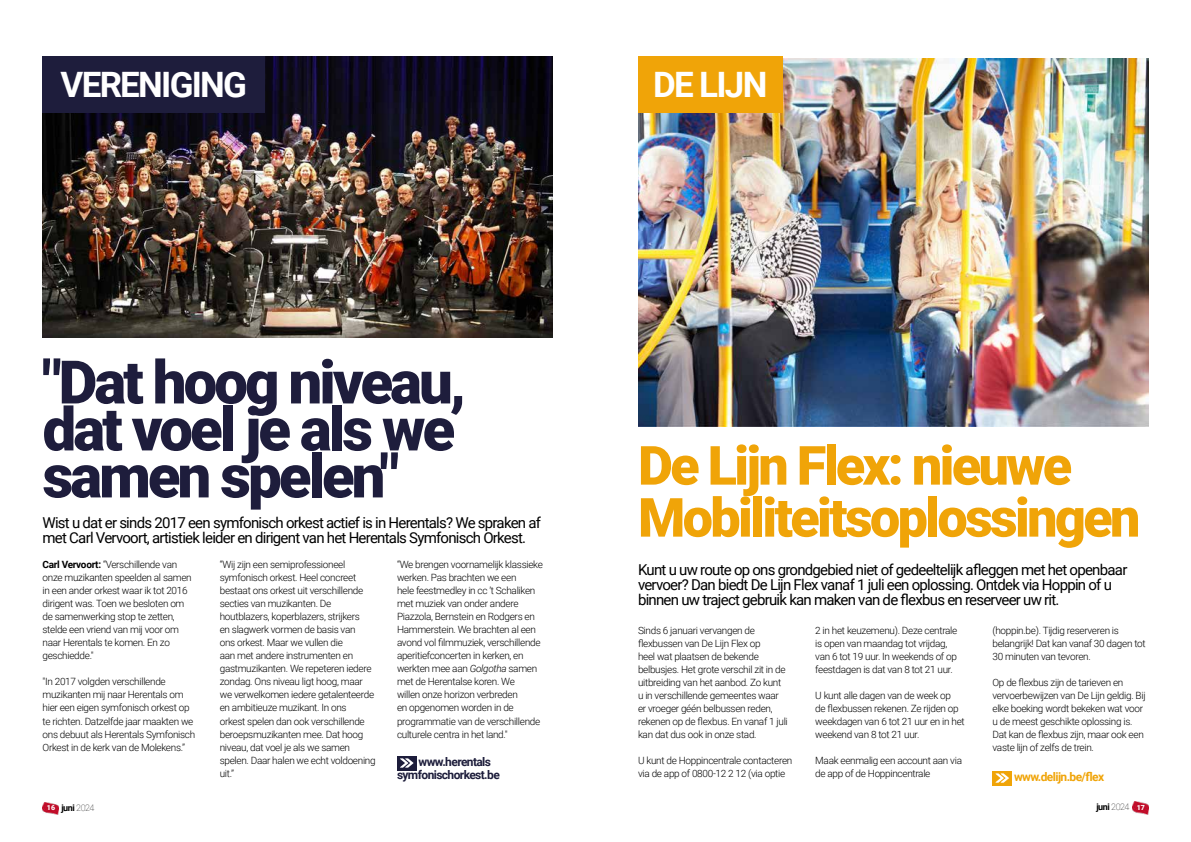
<style>
.page{position:relative;width:1191px;height:842px;background:#fff}
.page>*{position:absolute;margin:0;border:0;box-sizing:border-box;transform-origin:0 0}
.t1{font:900 60px/47px "Roboto";letter-spacing:-.05em;color:#1e1d3c}
.t2{font:900 54px/52px "Roboto";letter-spacing:-.05em;color:#f0a408}
.t3{font:700 35px "Roboto";letter-spacing:-.05em;color:#fff}
.t4{font:15px/15px "Roboto";letter-spacing:-.05em;color:#000}
.t5{font:700 12px/13px "Roboto";letter-spacing:-.05em;color:#1d1d3b}
.t6{font:700 12px "Roboto";letter-spacing:-.05em;color:#f0a408}
.t7{font:300 10px/13px "Roboto";letter-spacing:-.03em;color:#000}
.t8{font:700 9px "Roboto";letter-spacing:-.05em;color:#000}
.s1{font-style:italic}
.s2{font-weight:700}
.s3{font-weight:900;font-size:7px;color:#fff}
.s4{font-weight:100}
</style>
<div class="page">
<img style="left:43px;top:802px;width:16px;height:12px">
<img style="left:43px;top:57px;width:510px;height:280px">
<div style="left:43px;top:57px;width:222px;height:56px;background:#1e1d3c"></div>
<img style="left:638px;top:58px;width:510px;height:368px">
<div style="left:638px;top:57px;width:144px;height:56px;background:#f0a408"></div>
<img style="left:1132px;top:802px;width:16px;height:12px">
<div style="left:992px;top:771px;width:20px;height:14px;background:#f0a408"></div>
<svg style="left:995px;top:773px;width:14px;height:10px"></svg>
<div style="left:397px;top:756px;width:19px;height:14px;background:#1d1d3b"></div>
<svg style="left:400px;top:758px;width:13px;height:10px"></svg>
<h3 class="t3" style="left:61px;top:60px;width:188px">VERENIGING</h3>
<h3 class="t3" style="left:653px;top:60px;width:116px">DE LIJN</h3>
<h1 class="t1" style="left:43px;top:356px;width:425px">"Dat hoog niveau, dat voel je als we samen spelen"</h1>
<h3 class="t4" style="left:43px;top:514px;width:500px">Wist u dat er sinds 2017 een symfonisch orkest actief is in Herentals? We spraken af met Carl Vervoort, artistiek leider en dirigent van het Herentals Symfonisch Orkest.</h3>
<p class="t7" style="left:397px;top:558px;width:147px">“We brengen voornamelijk klassieke werken. Pas brachten we een<br>hele feestmedley in cc ’t Schaliken met muziek van onder andere<br>Piazzola, Bernstein en Rodgers en<br>Hammerstein. We brachten al een avond vol filmmuziek, verschillende aperitiefconcerten in kerken, en werkten mee aan <span class="s1">Golgotha</span> samen met de Herentalse koren. We<br>willen onze horizon verbreden<br>en opgenomen worden in de programmatie van de verschillende culturele centra in het land."</p>
<p class="t7" style="left:220px;top:558px;width:157px">“Wij zijn een semiprofessioneel symfonisch orkest. Heel concreet bestaat ons orkest uit verschillende secties van muzikanten. De houtblazers, koperblazers, strijkers<br>en slagwerk vormen de basis van<br>ons orkest. Maar we vullen die<br>aan met andere instrumenten en gastmuzikanten. We repeteren iedere zondag. Ons niveau ligt hoog, maar we verwelkomen iedere getalenteerde en ambitieuze muzikant. In ons<br>orkest spelen dan ook verschillende beroepsmuzikanten mee. Dat hoog niveau, dat voel je als we samen spelen. Daar halen we echt voldoening uit.”</p>
<p class="t7" style="left:43px;top:558px;width:151px"><span class="s2">Carl Vervoort:</span> “Verschillende van onze muzikanten speelden al samen in een ander orkest waar ik tot 2016 dirigent was. Toen we besloten om de samenwerking stop te zetten, stelde een vriend van mij voor om naar Herentals te komen. En zo geschiedde."</p>
<p class="t7" style="left:43px;top:675px;width:154px">"In 2017 volgden verschillende muzikanten mij naar Herentals om hier een eigen symfonisch orkest op te richten. Datzelfde jaar maakten we ons debuut als Herentals Symfonisch Orkest in de kerk van de Molekens.”</p>
<p class="t5" style="left:397px;top:755px;width:104px;text-indent:21px">www.herentals symfonischorkest.be</p>
<p class="t8" style="left:47px;top:801px;width:49px"><span class="s3">16</span> juni <span class="s4">2024</span></p>
<h2 class="t2" style="left:638px;top:437px;width:504px">De Lijn Flex: nieuwe<br>Mobiliteitsoplossingen</h2>
<h3 class="t4" style="left:638px;top:561px;width:491px">Kunt u uw route op ons grondgebied niet of gedeeltelijk afleggen met het openbaar vervoer? Dan biedt De Lijn Flex vanaf 1 juli een oplossing. Ontdek via Hoppin of u binnen uw traject gebruik kan maken van de flexbus en reserveer uw rit.</h3>
<p class="t7" style="left:992px;top:624px;width:155px">(hoppin.be). Tijdig reserveren is belangrijk! Dat kan vanaf 30 dagen tot<br>30 minuten van tevoren.</p>
<p class="t7" style="left:992px;top:676px;width:155px">Op de flexbus zijn de tarieven en vervoerbewijzen van De Lijn geldig. Bij elke boeking wordt bekeken wat voor u de meest geschikte oplossing is.<br>Dat kan de flexbus zijn, maar ook een vaste lijn of zelfs de trein.</p>
<p class="t7" style="left:815px;top:624px;width:144px">2 in het keuzemenu). Deze centrale is open van maandag tot vrijdag, van 6 tot 19 uur. In weekends of op feestdagen is dat van 8 tot 21 uur.</p>
<p class="t7" style="left:815px;top:689px;width:151px">U kunt alle dagen van de week op<br>de flexbussen rekenen. Ze rijden op weekdagen van 6 tot 21 uur en in het weekend van 8 tot 21 uur.</p>
<p class="t7" style="left:815px;top:754px;width:148px">Maak eenmalig een account aan via de app of de Hoppincentrale</p>
<p class="t7" style="left:638px;top:624px;width:151px">Sinds 6 januari vervangen de flexbussen van De Lijn Flex op<br>heel wat plaatsen de bekende belbusjes. Het grote verschil zit in de uitbreiding van het aanbod. Zo kunt u in verschillende gemeentes waar er vroeger géén belbussen reden, rekenen op de flexbus. En vanaf 1 juli kan dat dus ook in onze stad.</p>
<p class="t7" style="left:638px;top:754px;width:156px">U kunt de Hoppincentrale contacteren via de app of 0800-12 2 12 (via optie</p>
<p class="t6" style="left:1014px;top:768px;width:92px">www.delijn.be/flex</p>
<p class="t8" style="left:1096px;top:801px;width:50px">juni <span class="s4">2024</span> <span class="s3">17</span></p>
</div>
